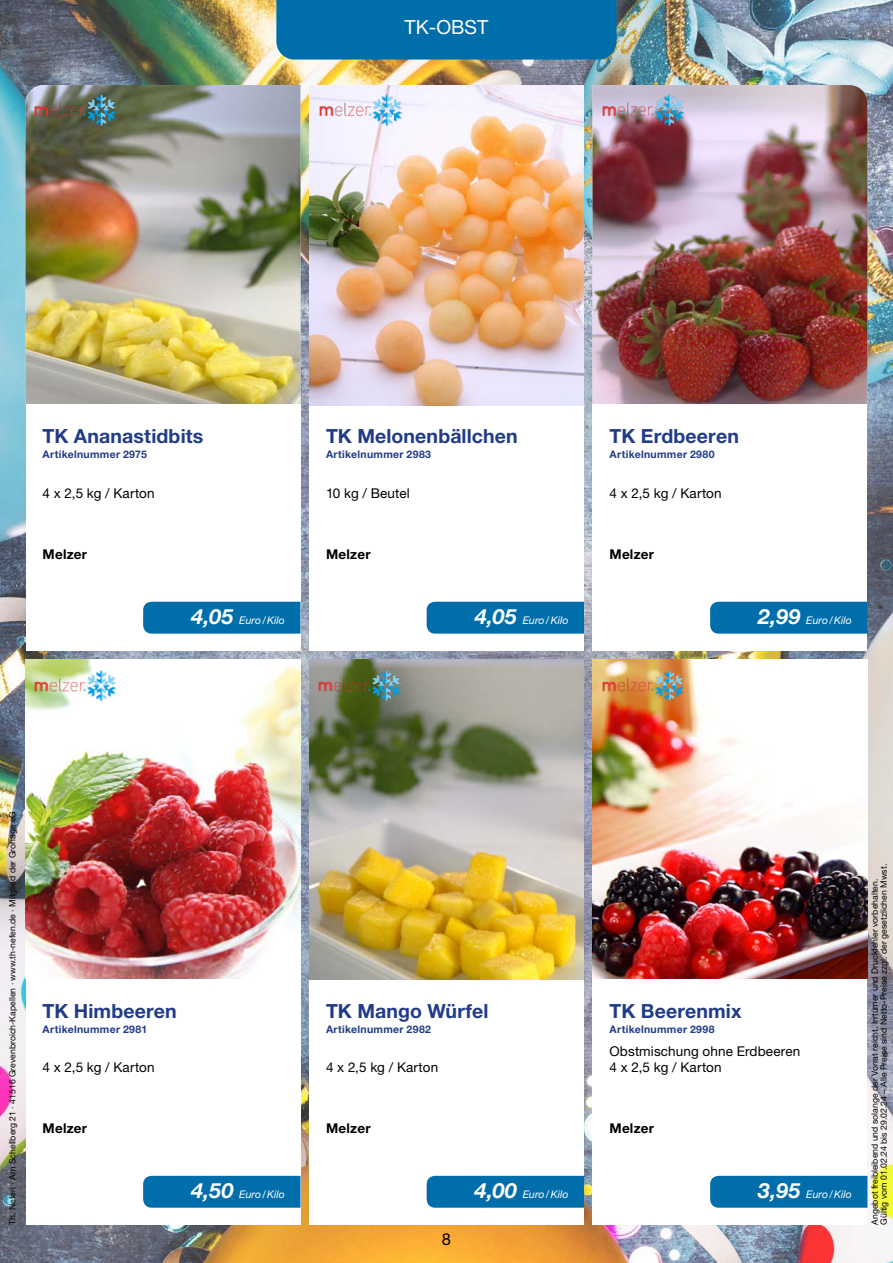
<style>
.page{position:relative;width:893px;height:1263px;background:#fff}
.page>*{position:absolute;margin:0;border:0;box-sizing:border-box;transform-origin:0 0}
.t1{font:700 19.5px "Helvetica Neue LT Std";letter-spacing:.005em;color:#213b87}
.t2{font:19.5px "Helvetica Neue LT Std";color:#fff}
.t3{font:16.5px "Helvetica Neue LT Std";color:#000}
.t4{font:13.5px/16.2px "Helvetica Neue LT Std";letter-spacing:.01em;color:#000}
.t5{font:700 13.5px "Helvetica Neue LT Std";letter-spacing:.015em;color:#000}
.t6{font:700 10.5px "Helvetica Neue LT Std";letter-spacing:.03em;color:#213b87}
.t7{font:italic 10.5px "Helvetica Neue LT Std";color:#fff}
.t8{font:8.7px/9px "Helvetica Neue LT Std";color:#000}
.s1{font-weight:700;font-size:21px}
</style>
<div class="page">
<img style="left:0;top:0;width:893px;height:1263px">
<div style="left:276px;top:0;width:341px;height:60px;background:#006eab"></div>
<div style="left:26px;top:404px;width:274px;height:247px;background:#fff"></div>
<div style="left:143px;top:602px;width:157px;height:32px;background:#006eab"></div>
<div style="left:309px;top:404px;width:275px;height:247px;background:#fff"></div>
<div style="left:427px;top:602px;width:157px;height:32px;background:#006eab"></div>
<div style="left:592px;top:404px;width:275px;height:247px;background:#fff"></div>
<div style="left:710px;top:602px;width:157px;height:32px;background:#006eab"></div>
<div style="left:26px;top:978px;width:274px;height:247px;background:#fff"></div>
<div style="left:143px;top:1176px;width:157px;height:32px;background:#006eab"></div>
<div style="left:309px;top:978px;width:275px;height:247px;background:#fff"></div>
<div style="left:427px;top:1176px;width:157px;height:32px;background:#006eab"></div>
<div style="left:592px;top:978px;width:275px;height:247px;background:#fff"></div>
<div style="left:710px;top:1176px;width:157px;height:32px;background:#006eab"></div>
<img style="left:26px;top:85px;width:274px;height:319px">
<img style="left:309px;top:85px;width:275px;height:320px">
<img style="left:592px;top:85px;width:275px;height:319px">
<img style="left:26px;top:659px;width:274px;height:319px">
<img style="left:309px;top:659px;width:275px;height:320px">
<img style="left:592px;top:659px;width:275px;height:319px">
<img style="left:34px;top:94px;width:81px;height:32px">
<img style="left:320px;top:94px;width:81px;height:32px">
<img style="left:602px;top:94px;width:82px;height:32px">
<img style="left:34px;top:669px;width:82px;height:33px">
<img style="left:319px;top:669px;width:81px;height:33px">
<img style="left:602px;top:669px;width:82px;height:33px">
<h1 class="t2" style="left:405px;top:16px;width:85px">TK-OBST</h1>
<h1 class="t1" style="left:43px;top:424px;width:162px">TK Ananastidbits</h1>
<p class="t6" style="left:43px;top:448px;width:106px">Artikelnummer 2975</p>
<h1 class="t1" style="left:326px;top:424px;width:193px">TK Melonenbällchen</h1>
<p class="t6" style="left:326px;top:448px;width:107px">Artikelnummer 2983</p>
<h1 class="t1" style="left:609px;top:424px;width:131px">TK Erdbeeren</h1>
<p class="t6" style="left:609px;top:448px;width:107px">Artikelnummer 2980</p>
<h3 class="t4" style="left:43px;top:485px;width:114px">4 x 2,5 kg / Karton</h3>
<h3 class="t4" style="left:326px;top:485px;width:85px">10 kg / Beutel</h3>
<h3 class="t4" style="left:609px;top:485px;width:114px">4 x 2,5 kg / Karton</h3>
<h3 class="t5" style="left:43px;top:545px;width:46px">Melzer</h3>
<h3 class="t5" style="left:326px;top:545px;width:46px">Melzer</h3>
<h3 class="t5" style="left:609px;top:545px;width:46px">Melzer</h3>
<p class="t7" style="left:192px;top:614px;width:95px"><span class="s1">4,05</span> Euro/Kilo</p>
<p class="t7" style="left:475px;top:614px;width:95px"><span class="s1">4,05</span> Euro/Kilo</p>
<p class="t7" style="left:758px;top:614px;width:95px"><span class="s1">2,99</span> Euro/Kilo</p>
<p class="t8" style="left:8px;top:1225px;width:415px;rotate:-90deg">Th. Nefen · Am Schellberg 21 · 41516 Grevenbroich-Kapellen · www.th-nefen.de · Mitglied der Grohage eG</p>
<h1 class="t1" style="left:43px;top:998px;width:136px">TK Himbeeren</h1>
<p class="t6" style="left:43px;top:1022px;width:106px">Artikelnummer 2981</p>
<h3 class="t4" style="left:43px;top:1059px;width:114px">4 x 2,5 kg / Karton</h3>
<h3 class="t5" style="left:43px;top:1119px;width:46px">Melzer</h3>
<p class="t7" style="left:191px;top:1188px;width:95px"><span class="s1">4,50</span> Euro/Kilo</p>
<h1 class="t1" style="left:326px;top:998px;width:164px">TK Mango Würfel</h1>
<p class="t6" style="left:326px;top:1022px;width:107px">Artikelnummer 2982</p>
<h3 class="t4" style="left:326px;top:1059px;width:114px">4 x 2,5 kg / Karton</h3>
<h3 class="t5" style="left:326px;top:1119px;width:46px">Melzer</h3>
<h2 class="t3" style="left:442px;top:1229px;width:11px">8</h2>
<p class="t7" style="left:475px;top:1188px;width:95px"><span class="s1">4,00</span> Euro/Kilo</p>
<h1 class="t1" style="left:609px;top:998px;width:134px">TK Beerenmix</h1>
<p class="t6" style="left:609px;top:1022px;width:107px">Artikelnummer 2998</p>
<h3 class="t4" style="left:609px;top:1043px;width:192px">Obstmischung ohne Erdbeeren<br>4 x 2,5 kg / Karton</h3>
<h3 class="t5" style="left:609px;top:1119px;width:46px">Melzer</h3>
<p class="t7" style="left:758px;top:1188px;width:95px"><span class="s1">3,95</span> Euro/Kilo</p>
<p class="t8" style="left:870px;top:1225px;width:362px;rotate:-90deg">Angebot freibleibend und solange der Vorrat reicht. Irrtümer und Druckfehler vorbehalten.<br>Gültig vom 01.02.24 bis 29.02.24 – Alle Preise sind Netto-Preise zzgl. der gesetzlichen Mwst.</p>
</div>
